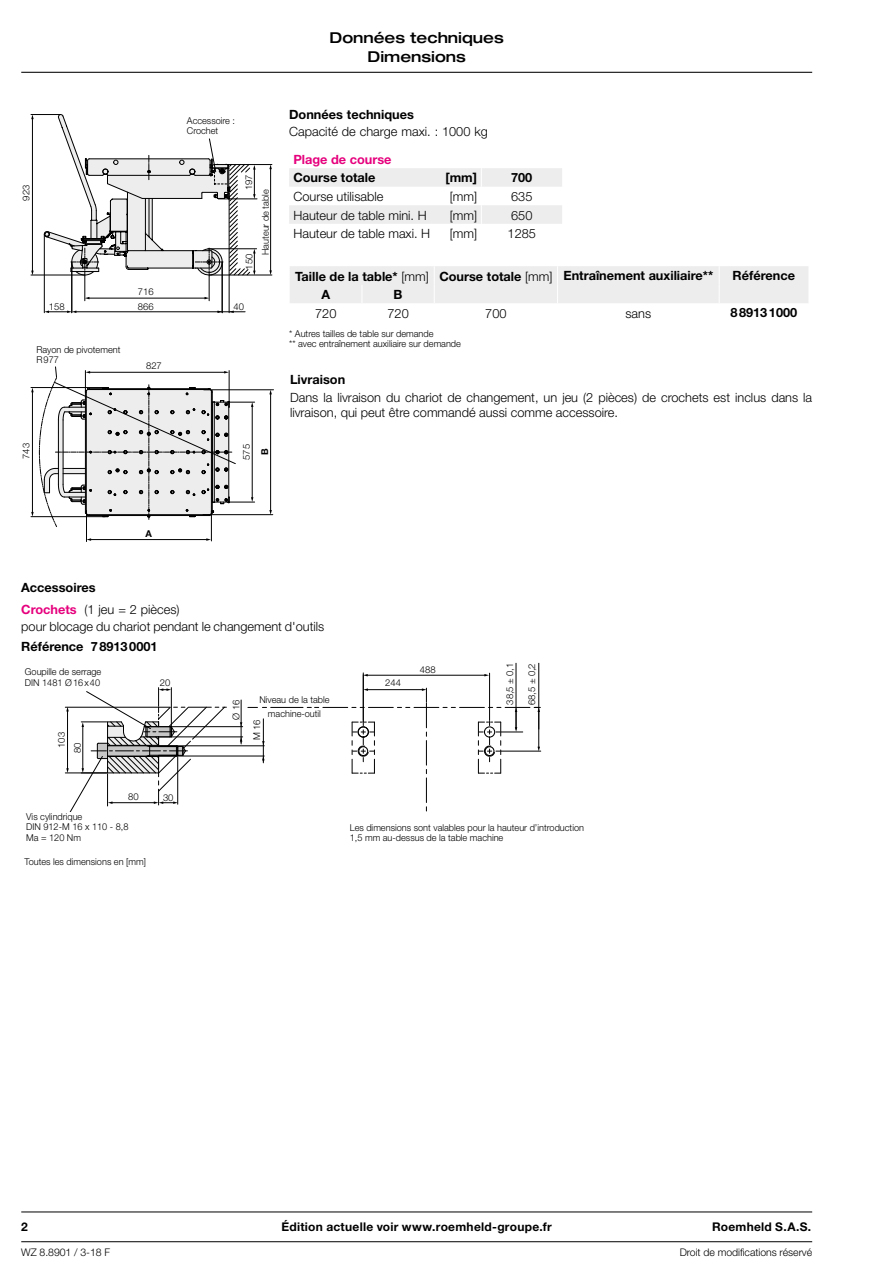
<style>
.page{position:relative;width:893px;height:1263px;background:#fff}
.page>*{position:absolute;margin:0;border:0;box-sizing:border-box;transform-origin:0 0}
.t1{font:500 expanded 15px/18.8px "Helvetica Neue";color:#000;text-align:center}
.t2{font:300 12.75px/17.4px "Helvetica Neue";color:#000}
.t3{font:700 12.75px "Helvetica Neue";color:#000}
.t4{font:700 12.75px "Helvetica Neue";color:#e6007d}
.t5{font:700 12px "Helvetica Neue";letter-spacing:.02em;color:#000}
.t6{font:300 10.5px "Helvetica Neue";letter-spacing:-.005em;color:#000}
.t7{font:300 9.45px/10.5px "Helvetica Neue";color:#000}
.t8{font:700 9.45px "Helvetica Neue";color:#000}
.s1{font-weight:300}
.s2{font-weight:700;color:#e6007d}
</style>
<div class="page">
<hr style="left:21px;top:72px;width:791px;height:1px;background:#000">
<hr style="left:65px;top:773px;width:42px;height:1px;background:#000">
<hr style="left:179px;top:745px;width:85px;height:1px;background:#000">
<hr style="left:172px;top:726px;width:71px;height:1px;background:#000">
<hr style="left:172px;top:737px;width:71px;height:1px;background:#000">
<hr style="left:179px;top:756px;width:85px;height:1px;background:#000">
<hr style="left:65px;top:707px;width:93px;height:1px;background:#000">
<svg style="left:240px;top:700px;width:2px;height:44px"></svg>
<svg style="left:262px;top:719px;width:3px;height:44px"></svg>
<hr style="left:516px;top:663px;width:1px;height:66px;background:#000">
<hr style="left:538px;top:663px;width:1px;height:66px;background:#000">
<hr style="left:501px;top:751px;width:40px;height:1px;background:#000">
<hr style="left:489px;top:673px;width:1px;height:47px;background:#000">
<hr style="left:271px;top:707px;width:32px;height:1px;background:#000">
<svg style="left:248px;top:707px;width:19px;height:1px"></svg>
<hr style="left:363px;top:673px;width:1px;height:47px;background:#000">
<svg style="left:307px;top:688px;width:233px;height:123px"></svg>
<hr style="left:367px;top:675px;width:118px;height:1px;background:#000">
<hr style="left:90px;top:539px;width:117px;height:1px;background:#000">
<svg style="left:206px;top:538px;width:5px;height:3px"></svg>
<hr style="left:211px;top:511px;width:1px;height:30px;background:#000">
<hr style="left:86px;top:510px;width:1px;height:32px;background:#000">
<hr style="left:270px;top:394px;width:1px;height:117px;background:#000">
<hr style="left:32px;top:118px;width:1px;height:153px;background:#000">
<hr style="left:76px;top:311px;width:142px;height:1px;background:#000">
<svg style="left:45px;top:311px;width:31px;height:2px"></svg>
<svg style="left:218px;top:311px;width:27px;height:2px"></svg>
<hr style="left:228px;top:164px;width:44px;height:1px;background:#000">
<hr style="left:209px;top:275px;width:63px;height:1px;background:#000">
<hr style="left:44px;top:234px;width:1px;height:79px;background:#000">
<hr style="left:31px;top:275px;width:54px;height:1px;background:#000">
<hr style="left:31px;top:114px;width:30px;height:1px;background:#000">
<hr style="left:72px;top:262px;width:1px;height:51px;background:#000">
<hr style="left:229px;top:196px;width:1px;height:117px;background:#000">
<hr style="left:222px;top:262px;width:1px;height:51px;background:#000">
<hr style="left:270px;top:168px;width:1px;height:103px;background:#000">
<svg style="left:269px;top:270px;width:3px;height:5px"></svg>
<hr style="left:203px;top:514px;width:70px;height:1px;background:#000">
<hr style="left:204px;top:389px;width:70px;height:1px;background:#000">
<hr style="left:218px;top:199px;width:39px;height:1px;background:#000">
<hr style="left:208px;top:248px;width:49px;height:1px;background:#000">
<svg style="left:66px;top:688px;width:160px;height:124px"></svg>
<svg style="left:44px;top:114px;width:212px;height:187px"></svg>
<svg style="left:31px;top:366px;width:224px;height:161px"></svg>
<svg style="left:289px;top:168px;width:273px;height:56px"></svg>
<div style="left:290px;top:266px;width:518px;height:37px;background:#ededed"></div>
<hr style="left:21px;top:1241px;width:791px;height:1px;background:#000">
<hr style="left:21px;top:1212px;width:791px;height:1px;background:#000">
<p class="t7" style="left:187px;top:115px;width:50px">Accessoire :<br>Crochet</p>
<p class="t7" style="left:21px;top:201px;width:17px;rotate:-90deg">923</p>
<p class="t7" style="left:243px;top:190px;width:17px;rotate:-90deg">197</p>
<p class="t7" style="left:138px;top:286px;width:17px">716</p>
<p class="t7" style="left:244px;top:270px;width:17px;rotate:-90deg">150</p>
<p class="t7" style="left:49px;top:301px;width:17px">158</p>
<p class="t7" style="left:138px;top:301px;width:17px">866</p>
<p class="t7" style="left:234px;top:301px;width:12px">40</p>
<p class="t7" style="left:260px;top:255px;width:67px;rotate:-90deg">Hauteur de table</p>
<p class="t7" style="left:36px;top:344px;width:86px">Rayon de pivotement<br>R977</p>
<p class="t7" style="left:146px;top:360px;width:17px">827</p>
<p class="t7" style="left:21px;top:459px;width:17px;rotate:-90deg">743</p>
<p class="t7" style="left:241px;top:460px;width:17px;rotate:-90deg">575</p>
<p class="t8" style="left:259px;top:455px;width:8px;rotate:-90deg">B</p>
<h1 class="t1" style="left:330px;top:28px;width:176px">Données techniques<br>Dimensions</h1>
<h2 class="t3" style="left:289px;top:106px;width:126px">Données techniques</h2>
<h2 class="t2" style="left:289px;top:123px;width:200px">Capacité de charge maxi. : 1000 kg</h2>
<h2 class="t4" style="left:293px;top:151px;width:100px">Plage de course</h2>
<h2 class="t3" style="left:293px;top:170px;width:84px">Course totale</h2>
<h2 class="t3" style="left:445px;top:170px;width:33px">[mm]</h2>
<h2 class="t3" style="left:511px;top:170px;width:23px">700</h2>
<h2 class="t2" style="left:293px;top:187px;width:91px">Course utilisable</h2>
<h2 class="t2" style="left:450px;top:187px;width:29px">[mm]</h2>
<h2 class="t2" style="left:511px;top:187px;width:23px">635</h2>
<h2 class="t2" style="left:293px;top:206px;width:135px">Hauteur de table mini. H</h2>
<h2 class="t2" style="left:450px;top:206px;width:29px">[mm]</h2>
<h2 class="t2" style="left:511px;top:206px;width:23px">650</h2>
<h2 class="t2" style="left:293px;top:225px;width:138px">Hauteur de table maxi. H</h2>
<h2 class="t2" style="left:450px;top:225px;width:29px">[mm]</h2>
<h2 class="t2" style="left:508px;top:225px;width:30px">1285</h2>
<h2 class="t3" style="left:295px;top:268px;width:420px">Taille de la table* <span class="s1">[mm]</span> Course totale <span class="s1">[mm]</span> Entraînement auxiliaire**</h2>
<h2 class="t3" style="left:733px;top:268px;width:64px">Référence</h2>
<h2 class="t3" style="left:321px;top:287px;width:10px">A</h2>
<h2 class="t3" style="left:394px;top:287px;width:10px">B</h2>
<h2 class="t2" style="left:315px;top:304px;width:23px">720</h2>
<h2 class="t2" style="left:387px;top:304px;width:23px">720</h2>
<h2 class="t2" style="left:485px;top:304px;width:23px">700</h2>
<h2 class="t2" style="left:625px;top:304px;width:27px">sans</h2>
<h2 class="t3" style="left:730px;top:305px;width:68px">889131000</h2>
<p class="t7" style="left:289px;top:328px;width:173px">* Autres tailles de table sur demande<br>** avec entraînement auxiliaire sur demande</p>
<h2 class="t3" style="left:290px;top:372px;width:57px">Livraison</h2>
<h2 class="t2" style="left:290px;top:389px;width:524px;line-height:15.3px">Dans la livraison du chariot de changement, un jeu (2 pièces) de crochets est inclus dans la livraison, qui peut être commandé aussi comme accessoire.</h2>
<h2 class="t3" style="left:21px;top:579px;width:76px">Accessoires</h2>
<p class="t8" style="left:146px;top:528px;width:8px">A</p>
<h2 class="t2" style="left:21px;top:600px;width:305px"><span class="s2">Crochets</span> (1 jeu = 2 pièces)<br>pour blocage du chariot pendant le changement d'outils</h2>
<h2 class="t3" style="left:21px;top:638px;width:138px">Référence 789130001</h2>
<p class="t7" style="left:25px;top:666px;width:78px">Goupille de serrage<br>DIN 1481 Ø16x40</p>
<p class="t7" style="left:53px;top:753px;width:22px;line-height:16px;text-indent:5px;rotate:-90deg">103<br>80</p>
<p class="t7" style="left:160px;top:678px;width:12px">20</p>
<p class="t7" style="left:128px;top:791px;width:12px">80</p>
<p class="t7" style="left:163px;top:792px;width:12px">30</p>
<p class="t7" style="left:26px;top:811px;width:104px">Vis cylindrique<br>DIN 912-M 16 x 110 - 8,8<br>Ma = 120 Nm</p>
<p class="t7" style="left:25px;top:856px;width:123px">Toutes les dimensions en [mm]</p>
<p class="t7" style="left:259px;top:693px;width:72px;line-height:13.5px;text-align:center">Niveau de la table machine-outil</p>
<p class="t7" style="left:225px;top:740px;width:41px;line-height:20.7px;text-indent:20px;rotate:-90deg">Ø 16<br>M16</p>
<p class="t7" style="left:385px;top:677px;width:17px">244</p>
<p class="t7" style="left:420px;top:664px;width:17px">488</p>
<p class="t7" style="left:504px;top:705px;width:43px;rotate:-90deg">38,5 ± 0,1</p>
<p class="t7" style="left:526px;top:705px;width:43px;rotate:-90deg">68,5 ± 0,2</p>
<p class="t7" style="left:350px;top:822px;width:236px">Les dimensions sont valables pour la hauteur d’introduction<br>1,5 mm au-dessus de la table machine</p>
<p class="t5" style="left:21px;top:1220px;width:8px">2</p>
<p class="t5" style="left:281px;top:1220px;width:272px">Édition actuelle voir www.roemheld-groupe.fr</p>
<p class="t5" style="left:712px;top:1220px;width:101px">Roemheld S.A.S.</p>
<p class="t6" style="left:21px;top:1245px;width:90px">WZ 8.8901 / 3-18 F</p>
<p class="t6" style="left:680px;top:1245px;width:134px">Droit de modifications réservé</p>
</div>
